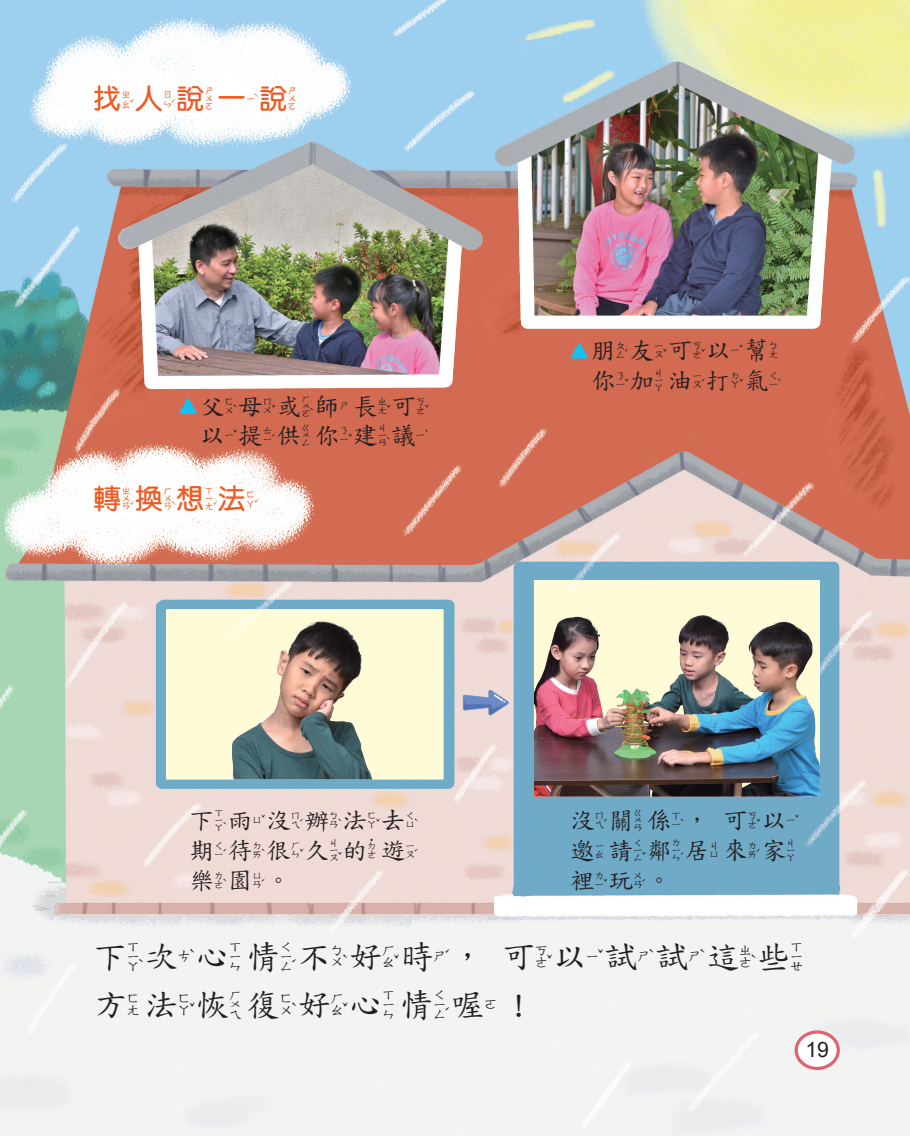
<style>
.page{position:relative;width:910px;height:1136px;background:#fff}
.page>*{position:absolute;margin:0;border:0;box-sizing:border-box;transform-origin:0 0}
.t1{font:34.05px/47.8px "DFP Biao Kai W5 Zhu In BFW";color:#231f20}
.t2{font:700 27.6px "Yen Round Zuinn EG";color:#f15921}
.t3{font:25.5px/29.7px "DFP Biao Kai W5 Zhu In BFW";color:#231f20}
.t4{font:21.3px "Arial";color:#231f20}
.s1{font-family:"Yen Round Zuinn 2 EG"}
.s2{font-family:"DFP Biao Kai W5 Po In 1 BFW"}
</style>
<div class="page">
<img style="left:0;top:0;width:910px;height:1135px">
<svg style="left:521px;top:571px;width:306px;height:20px;background:#b9d3cf"></svg>
<img style="left:521px;top:591px;width:306px;height:217px">
<svg style="left:162px;top:604px;width:289px;height:180px;background:#e3ebd3"></svg>
<img style="left:198px;top:604px;width:212px;height:180px">
<img style="left:526px;top:73px;width:301px;height:252px">
<img style="left:147px;top:154px;width:308px;height:229px">
<svg style="left:179px;top:397px;width:18px;height:17px"></svg>
<svg style="left:570px;top:342px;width:19px;height:16px"></svg>
<svg style="left:463px;top:689px;width:46px;height:26px"></svg>
<div style="left:796px;top:1031px;width:42px;height:37px;background:#fff;border-radius:50%"></div>
<div style="left:795px;top:1030px;width:45px;height:39px;border:3px solid #e16170;border-radius:50%"></div>
<p class="t2" style="left:94px;top:85px;width:209px">找人說<span class="s1">一</span>說</p>
<p class="t3" style="left:200px;top:391px;width:231px">父母或師<span class="s2">長</span>可以提供你建議</p>
<p class="t2" style="left:94px;top:484px;width:167px">轉換想法</p>
<p class="t3" style="left:189px;top:805px;width:231px;text-align:justify">下雨沒辦法去期待很久的遊樂園。</p>
<p class="t3" style="left:591px;top:336px;width:193px">朋友可以幫你加油打氣</p>
<p class="t3" style="left:570px;top:805px;width:231px;text-align:justify">沒關係，可以邀請鄰居來家裡玩。</p>
<h1 class="t1" style="left:94px;top:932px;width:716px">下次心情<span class="s2">不</span>好時，可以試試這些方法恢復好心情喔！</h1>
<p class="t4" style="left:805px;top:1034px;width:25px">19</p>
</div>
